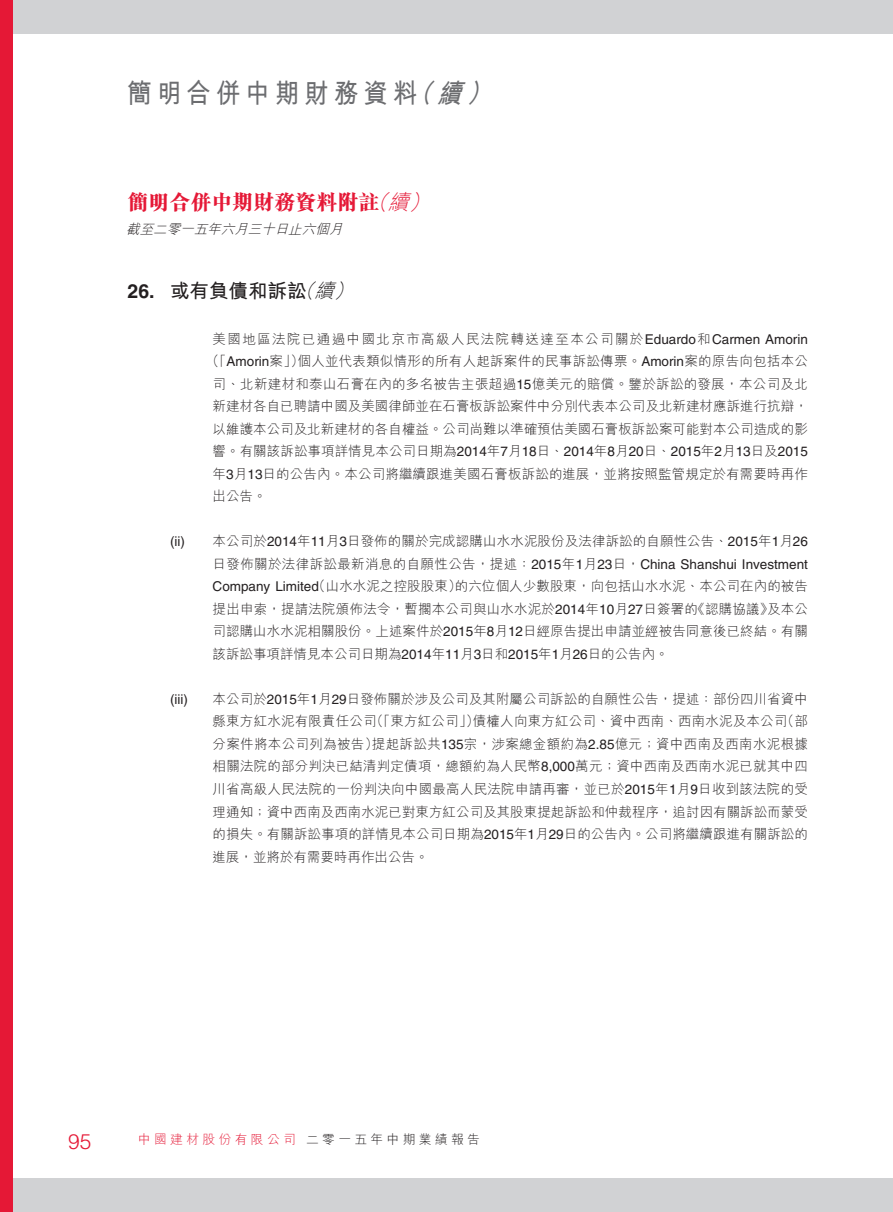
<style>
.page{position:relative;width:893px;height:1212px;background:#fff}
.page>*{position:absolute;margin:0;border:0;box-sizing:border-box;transform-origin:0 0}
.t1{font:700 27px "M Hei HK";letter-spacing:.215em;color:#6c6d70;scale:.9 1}
.t2{font:italic 700 27px "M Hei HK";color:#6c6d70;scale:.9 1}
.t3{font:800 21px "M Sung HK";color:#e51836}
.t4{font:300 21px "Helvetica LT Std";color:#e51836}
.t5{font:italic 300 21px "M Hei HK";color:#e51836}
.t6{font:700 19.5px "M Hei HK";color:#231f20}
.t7{font:700 19.5px "Helvetica LT Std";color:#231f20}
.t8{font:italic 300 19.5px "M Hei HK";color:#231f20}
.t9{font:300 13.5px/22.5px "M Hei HK";letter-spacing:.01em;color:#231f20}
.t10{font:13.5px "Helvetica LT Std";color:#231f20}
.t11{font:italic 300 13.5px "M Hei HK";color:#231f20}
.t12{font:300 12.75px "M Hei HK";letter-spacing:.265em;color:#231f20}
.t13{font:300 12.75px "M Hei HK";letter-spacing:.265em;color:#e51836}
.s1{font-family:"M Hei HK";font-weight:300;font-style:italic}
.s2{font-weight:300;font-style:italic}
.s3{font-family:"Helvetica LT Std";font-weight:400}
.s4{font-family:"M Hei HK";font-weight:300}
</style>
<div class="page">
<div style="left:0;top:1178px;width:893px;height:34px;background:#d1d2d4"></div>
<div style="left:0;top:0;width:893px;height:34px;background:#d1d2d4"></div>
<div style="left:0;top:0;width:13px;height:1212px;background:#e51836"></div>
<h1 class="t1" style="left:128px;top:73px;width:324px">簡明合併中期財務資料</h1>
<h1 class="t2" style="left:408px;top:73px;width:39px">（</h1>
<h1 class="t2" style="left:467px;top:73px;width:39px">(</h1>
<h1 class="t2" style="left:437px;top:73px;width:39px">續</h1>
<h2 class="t3" style="left:128px;top:192px;width:288px">簡明合併中期財務資料附註<span class="s1">續</span></h2>
<h2 class="t5" style="left:367px;top:192px;width:28px">（</h2>
<h2 class="t5" style="left:409px;top:192px;width:28px">(</h2>
<p class="t11" style="left:126px;top:222px;width:221px">截至二零一五年六月三十日止六個月</p>
<h3 class="t7" style="left:128px;top:279px;width:29px">26.</h3>
<h3 class="t6" style="left:170px;top:277px;width:170px">或有負債和訴訟<span class="s2">續</span></h3>
<h3 class="t8" style="left:295px;top:281px;width:26px">（</h3>
<h3 class="t8" style="left:334px;top:281px;width:26px">(</h3>
<p class="t10" style="left:170px;top:534px;width:16px">i i( )</p>
<p class="t10" style="left:170px;top:691px;width:19px">(iii)</p>
<p class="t9" style="left:213px;top:327px;width:597px;text-align:right">美國地區法院已通過中國北京市高級人民法院轉送達至本公司關於<span class="s3">Eduardo</span>和<span class="s3">Carmen Amorin</span>個人並代表類似情形的所有人起訴案件的民事訴訟傳票。<span class="s3">Amorin</span>案的原告向包括本公</p>
<p class="t10" style="left:206px;top:354px;width:100px"><span class="s4">（「</span>Amorin<span class="s4">案」）</span></p>
<p class="t9" style="left:213px;top:372px;width:597px;text-align:justify">司、北新建材和泰山石膏在內的多名被告主張超過<span class="s3">15</span>億美元的賠償。鑒於訴訟的發展，本公司及北新建材各自已聘請中國及美國律師並在石膏板訴訟案件中分別代表本公司及北新建材應訴進行抗辯，以維護本公司及北新建材的各自權益。公司尚難以準確預估美國石膏板訴訟案可能對本公司造成的影響。有關該訴訟事項詳情見本公司日期為<span class="s3">2014</span>年月<span class="s3">7 18</span>日、<span class="s3">2014</span>年月<span class="s3">8 20</span>日、<span class="s3">2015</span>年月<span class="s3">2 13</span>日及<span class="s3">2015</span>年月<span class="s3">3 13</span>日的公告內。本公司將繼續跟進美國石膏板訴訟的進展，並將按照監管規定於有需要時再作出公告。</p>
<p class="t9" style="left:213px;top:530px;width:597px">本公司於<span class="s3">2014</span>年<span class="s3">11</span>月<span class="s3">3</span>日發佈的關於完成認購山水水泥股份及法律訴訟的自願性公告、<span class="s3">2015</span>年月<span class="s3">1 26</span></p>
<p class="t10" style="left:213px;top:556px;width:597px"><span class="s4">日發佈關於法律訴訟最新消息的自願性公告，提述：</span>2015<span class="s4">年 月</span>1 23<span class="s4">日，</span>China Shanshui Investment</p>
<p class="t9" style="left:455px;top:575px;width:355px">的六位個人少數股東，向包括山水水泥、本公司在內的被告</p>
<p class="t9" style="left:312px;top:575px;width:151px">（山水水泥之控股股東）</p>
<p class="t10" style="left:213px;top:579px;width:108px">Company Limited</p>
<p class="t9" style="left:213px;top:597px;width:597px">提出申索，提請法院頒佈法令，暫擱本公司與山水水泥於<span class="s3">2014</span>年<span class="s3">10</span>月<span class="s3">27</span>日簽署的<br>司認購山水水泥相關股份。上述案件於<span class="s3">2015</span>年月<span class="s3">8 12</span>日經原告提出申請並經被告同意後已終結。有關該訴訟事項詳情見本公司日期為<span class="s3">2014</span>年<span class="s3">11</span>月<span class="s3">3</span>日和<span class="s3">2015</span>年月<span class="s3">1 26</span>日的公告內。</p>
<p class="t9" style="left:213px;top:687px;width:597px">本公司於<span class="s3">2015</span>年月<span class="s3">1 29</span>日發佈關於涉及公司及其附屬公司訴訟的自願性公告，提述：部份四川省資中</p>
<p class="t9" style="left:767px;top:597px;width:42px">及本公</p>
<p class="t9" style="left:691px;top:597px;width:84px">《認購協議》</p>
<p class="t9" style="left:370px;top:710px;width:111px">（「東方紅公司」）</p>
<p class="t9" style="left:781px;top:710px;width:29px">（部</p>
<p class="t9" style="left:473px;top:710px;width:316px">債權人向東方紅公司、資中西南、西南水泥及本公司</p>
<p class="t9" style="left:372px;top:710px;width:438px;text-indent:-159px">縣東方紅水泥有限責任公司<br>提起訴訟共<span class="s3">135</span>宗，涉案總金額約為<span class="s3">2.85</span>億元；資中西南及西南水泥根據</p>
<p class="t9" style="left:213px;top:732px;width:597px">分案件將本公司列為被告）<br>相關法院的部分判決已結清判定債項，總額約為人民幣<span class="s3">8,000</span>萬元；資中西南及西南水泥已就其中四川省高級人民法院的一份判決向中國最高人民法院申請再審，並已於<span class="s3">2015</span>年月<span class="s3">1 9</span>日收到該法院的受理通知；資中西南及西南水泥已對東方紅公司及其股東提起訴訟和仲裁程序，追討因有關訴訟而蒙受的損失。有關訴訟事項的詳情見本公司日期為<span class="s3">2015</span>年月<span class="s3">1 29</span>日的公告內。公司將繼續跟進有關訴訟的進展，並將於有需要時再作出公告。</p>
<h2 class="t4" style="left:68px;top:1129px;width:25px">95</h2>
<p class="t13" style="left:138px;top:1133px;width:159px">中國建材股份有限公司</p>
<p class="t12" style="left:306px;top:1133px;width:175px">二零一五年中期業績報告</p>
</div>
